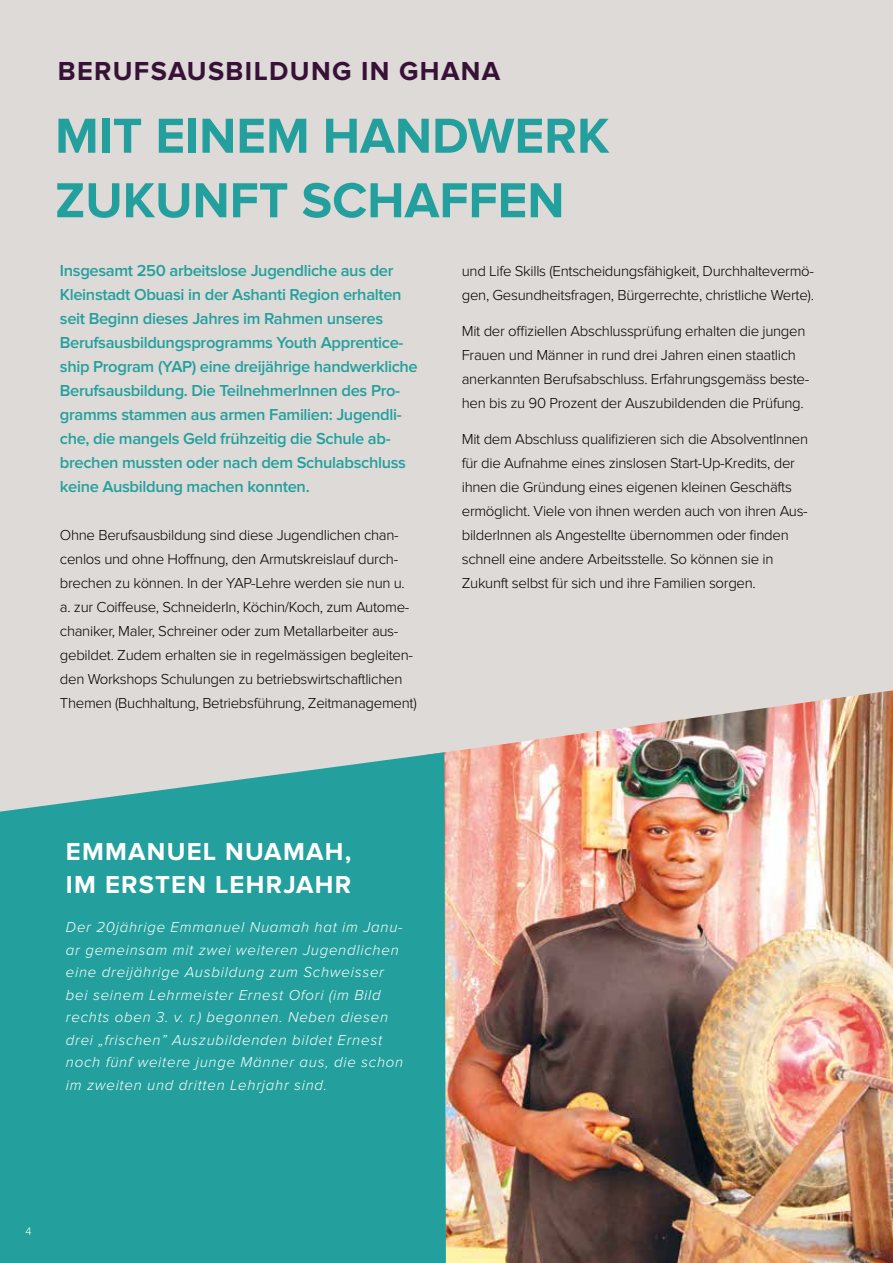
<style>
.page{position:relative;width:893px;height:1263px;background:#dddad8}
.page>*{position:absolute;margin:0;border:0;box-sizing:border-box;transform-origin:0 0}
.t1{font:700 51px/64.5px "Proxima Nova";color:#23a09d}
.t2{font:700 27px "Proxima Nova";letter-spacing:.05em;color:#371136}
.t3{font:700 25.5px/33px "Proxima Nova";letter-spacing:.05em;color:#fff}
.t4{font:600 16.5px/24px "Proxima Nova";letter-spacing:-.02em;color:#23a09d}
.t5{font:300 15px/24px "Proxima Nova";letter-spacing:-.02em;color:#000}
.t6{font:italic 300 15px/22.5px "Proxima Nova";letter-spacing:.05em;color:#fff}
.t7{font:300 11.25px "Proxima Nova";color:#fff}
</style>
<div class="page">
<img style="left:446px;top:690px;width:447px;height:573px">
<div style="left:0;top:752px;width:446px;height:511px;background:#23a09d"></div>
<h2 class="t2" style="left:58px;top:55px;width:444px">BERUFSAUSBILDUNG IN GHANA</h2>
<h1 class="t1" style="left:55px;top:105px;width:556px">MIT EINEM HANDWERK<br>ZUKUNFT SCHAFFEN</h1>
<p class="t4" style="left:60px;top:259px;width:359px">Insgesamt 250 arbeitslose Jugendliche aus der Kleinstadt Obuasi in der Ashanti Region erhalten seit Beginn dieses Jahres im Rahmen unseres Berufsausbildungsprogramms Youth Apprentice&shy;ship Program (YAP) eine dreijährige handwerkliche Berufsausbildung. Die TeilnehmerInnen des Pro&shy;gramms stammen aus armen Familien: Jugendli&shy;che, die mangels Geld frühzeitig die Schule ab&shy;brechen mussten oder nach dem Schulabschluss keine Ausbildung machen konnten.</p>
<p class="t5" style="left:60px;top:523px;width:358px">Ohne Berufsausbildung sind diese Jugendlichen chan&shy;cenlos und ohne Hoffnung, den Armutskreislauf durch&shy;brechen zu können. In der YAP-Lehre werden sie nun u. a. zur Coiffeuse, SchneiderIn, Köchin/Koch, zum Autome&shy;chaniker, Maler, Schreiner oder zum Metallarbeiter aus&shy;gebildet. Zudem erhalten sie in regelmässigen begleiten&shy;den Workshops Schulungen zu betriebswirtschaftlichen Themen (Buchhaltung, Betriebsführung, Zeitmanagement)</p>
<p class="t5" style="left:462px;top:259px;width:354px">und Life Skills (Entscheidungsfähigkeit, Durchhaltevermö&shy;gen, Gesundheitsfragen, Bürgerrechte, christliche Werte).</p>
<p class="t5" style="left:462px;top:319px;width:349px">Mit der offiziellen Abschlussprüfung erhalten die jungen Frauen und Männer in rund drei Jahren einen staatlich anerkannten Berufsabschluss. Erfahrungsgemäss beste&shy;hen bis zu 90 Prozent der Auszubildenden die Prüfung.</p>
<p class="t5" style="left:462px;top:427px;width:348px">Mit dem Abschluss qualifizieren sich die AbsolventInnen für die Aufnahme eines zinslosen Start-Up-Kredits, der ihnen die Gründung eines eigenen kleinen Geschäfts ermöglicht. Viele von ihnen werden auch von ihren Aus&shy;bilderInnen als Angestellte übernommen oder finden schnell eine andere Arbeitsstelle. So können sie in Zukunft selbst für sich und ihre Familien sorgen.</p>
<h3 class="t3" style="left:66px;top:836px;width:287px">EMMANUEL NUAMAH,<br>IM ERSTEN LEHRJAHR</h3>
<p class="t6" style="left:66px;top:916px;width:339px">Der 20jährige Emmanuel Nuamah hat im Janu&shy;ar gemeinsam mit zwei weiteren Jugendlichen eine dreijährige Ausbildung zum Schweisser bei seinem Lehrmeister Ernest Ofori (im Bild rechts oben 3. v. r.) begonnen. Neben diesen drei „frischen” Auszubildenden bildet Ernest noch fünf weitere junge Männer aus, die schon im zweiten und dritten Lehrjahr sind.</p>
<p class="t7" style="left:26px;top:1224px;width:8px">4</p>
</div>
